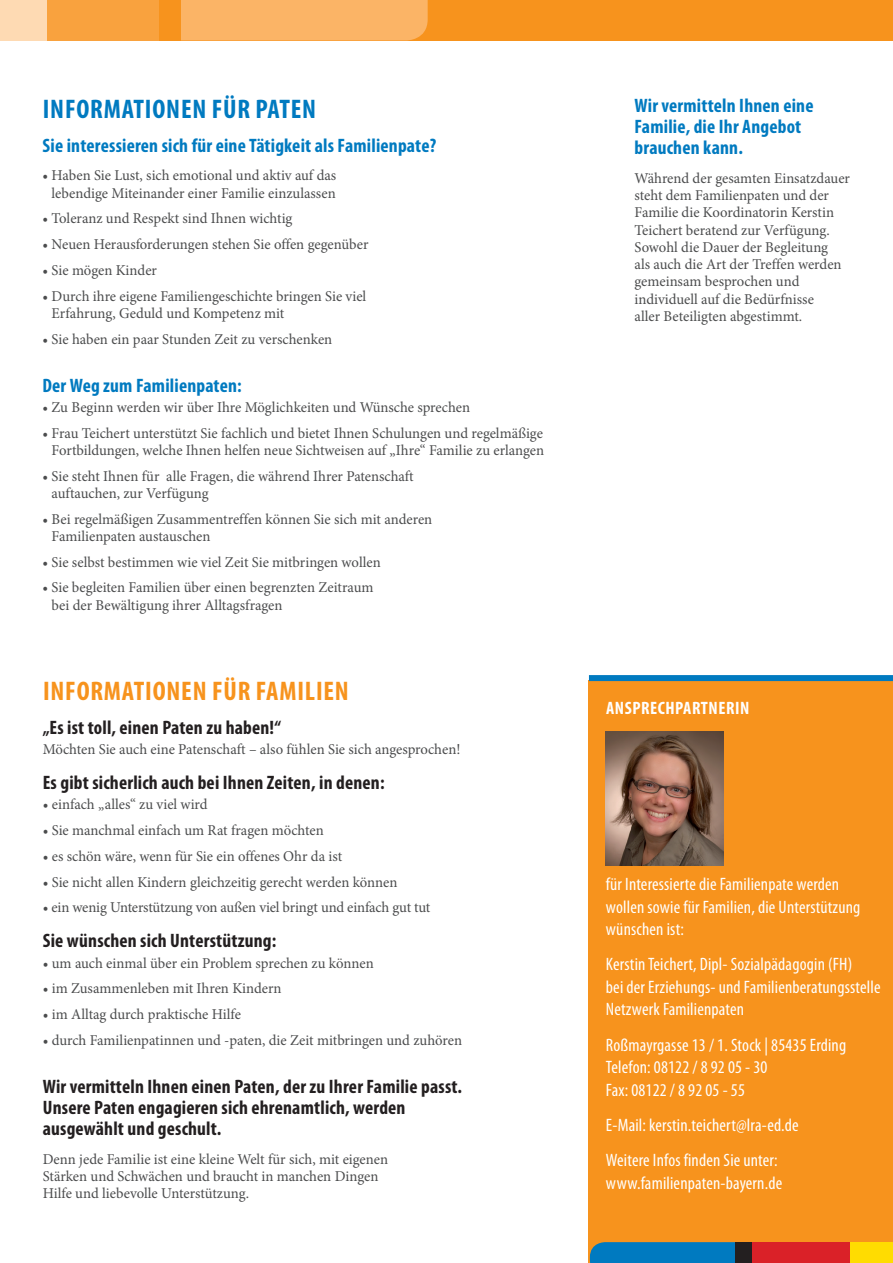
<style>
.page{position:relative;width:893px;height:1263px;background:#fff}
.page>*{position:absolute;margin:0;border:0;box-sizing:border-box;transform-origin:0 0}
.t1{font:700 condensed 27px "Myriad Pro";letter-spacing:.03em;color:#f7931d}
.t2{font:700 condensed 27px "Myriad Pro";letter-spacing:.03em;color:#007ac0}
.t3{font:700 condensed 19.5px/21px "Myriad Pro";letter-spacing:.01em;color:#231f20}
.t4{font:700 condensed 19.5px/21px "Myriad Pro";letter-spacing:.01em;color:#007ac0}
.t5{font:condensed 18px/22.5px "Myriad Pro";letter-spacing:.01em;color:#fff}
.t6{font:700 condensed 18px "Myriad Pro";letter-spacing:.03em;color:#fff}
.t7{font:15px/17.2px "Minion Pro";color:#4b4c4d}
</style>
<div class="page">
<div style="left:589px;top:681px;width:304px;height:582px;background:#f7931d"></div>
<img style="left:606px;top:732px;width:118px;height:133px">
<div style="left:0;top:0;width:893px;height:40px;background:#f7931d"></div>
<div style="left:590px;top:1242px;width:146px;height:21px;background:#007ac0"></div>
<div style="left:850px;top:1242px;width:43px;height:21px;background:#ffdc01"></div>
<div style="left:736px;top:1242px;width:17px;height:21px;background:#231f20"></div>
<div style="left:752px;top:1242px;width:98px;height:21px;background:#da2128"></div>
<div style="left:139px;top:0;width:289px;height:41px;background:#fbb466"></div>
<div style="left:46px;top:0;width:120px;height:40px;background:#f9a23e"></div>
<div style="left:160px;top:0;width:21px;height:40px;background:#f7931d"></div>
<div style="left:0;top:0;width:46px;height:40px;background:#fedab3"></div>
<div style="left:589px;top:675px;width:304px;height:6px;background:#007ac0"></div>
<h1 class="t2" style="left:43px;top:92px;width:275px">INFORMATIONEN FÜR PATEN</h1>
<h2 class="t4" style="left:43px;top:134px;width:395px">Sie interessieren sich für eine Tätigkeit als Familienpate?</h2>
<p class="t7" style="left:43px;top:167px;width:295px;text-align:center">• Haben Sie Lust, sich emotional und aktiv auf das lebendige Miteinander einer Familie einzulassen</p>
<p class="t7" style="left:43px;top:210px;width:251px">• Toleranz und Respekt sind Ihnen wichtig</p>
<p class="t7" style="left:43px;top:236px;width:327px">• Neuen Herausforderungen stehen Sie offen gegenüber</p>
<p class="t7" style="left:43px;top:261px;width:116px">• Sie mögen Kinder</p>
<p class="t7" style="left:52px;top:287px;width:316px;text-indent:-9px">• Durch ihre eigene Familiengeschichte bringen Sie viel<br>Erfahrung, Geduld und Kompetenz mit</p>
<p class="t7" style="left:43px;top:330px;width:291px">• Sie haben ein paar Stunden Zeit zu verschenken</p>
<h2 class="t4" style="left:43px;top:374px;width:201px">Der Weg zum Familienpaten:</h2>
<p class="t7" style="left:43px;top:398px;width:429px">• Zu Beginn werden wir über Ihre Möglichkeiten und Wünsche sprechen</p>
<p class="t7" style="left:43px;top:424px;width:503px;text-align:right">• Frau Teichert unterstützt Sie fachlich und bietet Ihnen Schulungen und regelmäßige<br>Fortbildungen, welche Ihnen helfen neue Sichtweisen auf „Ihre“ Familie zu erlangen</p>
<p class="t7" style="left:52px;top:467px;width:364px;text-indent:-9px">• Sie steht Ihnen für alle Fragen, die während Ihrer Patenschaft auftauchen, zur Verfügung</p>
<p class="t7" style="left:52px;top:510px;width:382px;text-indent:-9px">• Bei regelmäßigen Zusammentreffen können Sie sich mit anderen<br>Familienpaten austauschen</p>
<p class="t7" style="left:43px;top:553px;width:340px">• Sie selbst bestimmen wie viel Zeit Sie mitbringen wollen</p>
<p class="t7" style="left:52px;top:579px;width:323px;text-indent:-9px">• Sie begleiten Familien über einen begrenzten Zeitraum bei der Bewältigung ihrer Alltagsfragen</p>
<h1 class="t1" style="left:43px;top:674px;width:307px">INFORMATIONEN FÜR FAMILIEN</h1>
<h2 class="t3" style="left:43px;top:716px;width:240px">„Es ist toll, einen Paten zu haben!“</h2>
<p class="t7" style="left:43px;top:741px;width:419px">Möchten Sie auch eine Patenschaft – also fühlen Sie sich angesprochen!</p>
<h2 class="t3" style="left:43px;top:771px;width:343px">Es gibt sicherlich auch bei Ihnen Zeiten, in denen:</h2>
<p class="t7" style="left:43px;top:796px;width:166px">• einfach „alles“ zu viel wird</p>
<p class="t7" style="left:43px;top:822px;width:282px">• Sie manchmal einfach um Rat fragen möchten</p>
<p class="t7" style="left:43px;top:847px;width:301px">• es schön wäre, wenn für Sie ein offenes Ohr da ist</p>
<p class="t7" style="left:43px;top:873px;width:356px">• Sie nicht allen Kindern gleichzeitig gerecht werden können</p>
<p class="t7" style="left:43px;top:899px;width:389px">• ein wenig Unterstützung von außen viel bringt und einfach gut tut</p>
<h2 class="t3" style="left:43px;top:930px;width:235px">Sie wünschen sich Unterstützung:</h2>
<p class="t7" style="left:43px;top:954px;width:332px">• um auch einmal über ein Problem sprechen zu können</p>
<p class="t7" style="left:43px;top:980px;width:240px">• im Zusammenleben mit Ihren Kindern</p>
<p class="t7" style="left:43px;top:1006px;width:200px">• im Alltag durch praktische Hilfe</p>
<p class="t7" style="left:43px;top:1031px;width:421px">• durch Familienpatinnen und -paten, die Zeit mitbringen und zuhören</p>
<h2 class="t3" style="left:43px;top:1075px;width:421px">Wir vermitteln Ihnen einen Paten, der zu Ihrer Familie passt.<br>Unsere Paten engagieren sich ehrenamtlich, werden ausgewählt und geschult.</h2>
<p class="t7" style="left:43px;top:1150px;width:347px">Denn jede Familie ist eine kleine Welt für sich, mit eigenen<br>Stärken und Schwächen und braucht in manchen Dingen<br>Hilfe und liebevolle Unterstützung.</p>
<h2 class="t4" style="left:634px;top:95px;width:181px">Wir vermitteln Ihnen eine<br>Familie, die Ihr Angebot brauchen kann.</h2>
<p class="t7" style="left:634px;top:170px;width:217px">Während der gesamten Einsatzdauer steht dem Familienpaten und der<br>Familie die Koordinatorin Kerstin<br>Teichert beratend zur Verfügung.<br>Sowohl die Dauer der Begleitung<br>als auch die Art der Treffen werden gemeinsam besprochen und individuell auf die Bedürfnisse<br>aller Beteiligten abgestimmt.</p>
<p class="t6" style="left:606px;top:696px;width:145px">ANSPRECHPARTNERIN</p>
<p class="t5" style="left:606px;top:873px;width:256px">für Interessierte die Familienpate werden wollen sowie für Familien, die Unterstützung wünschen ist:</p>
<p class="t5" style="left:606px;top:953px;width:276px">Kerstin Teichert, Dipl- Sozialpädagogin (FH)<br>bei der Erziehungs- und Familienberatungsstelle<br>Netzwerk Familienpaten</p>
<p class="t5" style="left:606px;top:1033px;width:242px">Roßmayrgasse 13 / 1. Stock | 85435 Erding<br>Telefon: 08122 / 8 92 05 - 30<br>Fax: 08122 / 8 92 05 - 55</p>
<p class="t5" style="left:606px;top:1107px;width:194px;line-height:35.2px">E-Mail: kerstin.teichert@lra-ed.de<br>Weitere Infos finden Sie unter:</p>
<p class="t5" style="left:606px;top:1171px;width:178px">www.familienpaten-bayern.de</p>
</div>
